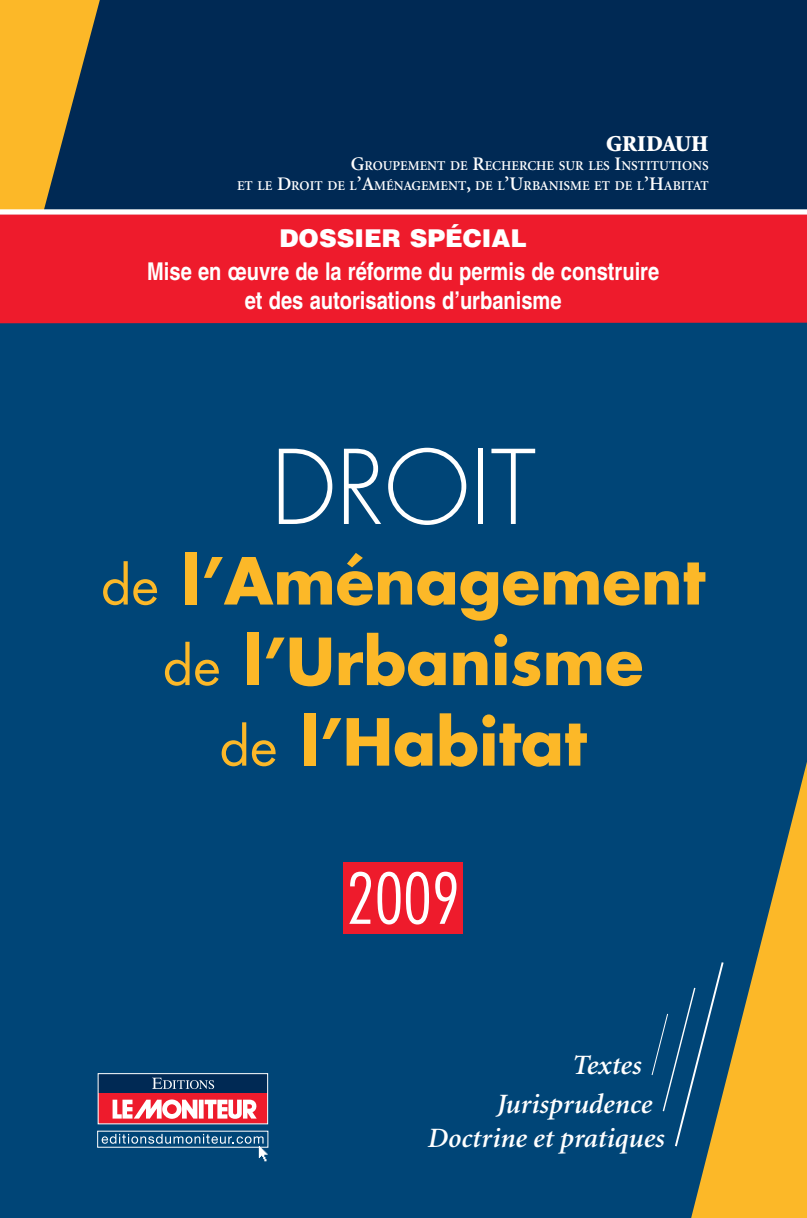
<style>
.page{position:relative;width:807px;height:1218px;background:#fff}
.page>*{position:absolute;margin:0;border:0;box-sizing:border-box;transform-origin:0 0}
.t1{font:300 99.75px "Futura";color:#fff}
.t2{font:300 condensed 68.25px "Futura";color:#fff}
.t3{font:700 63px/80.5px "Futura";color:#fcb828;text-align:center}
.t4{font:italic 600 28px/39.4px "Minion";color:#fff}
.t5{font:700 condensed 24.5px/29.4px "Helvetica";color:#fff;text-align:center}
.t6{font:900 24.5px "Helvetica";color:#fff}
.t7{font:900 22.75px "Minion";color:#fff}
.t8{font:600 13.47px/19.2px "Minion";color:#fff;text-align:right}
.s1{font-size:19.25px}
.s2{font-weight:400;font-size:52.5px}
</style>
<div class="page">
<div style="left:0;top:0;width:806px;height:1217px;background:#004577"></div>
<div style="left:0;top:0;width:806px;height:214px;background:#002954"></div>
<svg style="left:0;top:0;width:100px;height:209px"></svg>
<svg style="left:651px;top:1013px;width:26px;height:134px"></svg>
<svg style="left:677px;top:766px;width:129px;height:451px"></svg>
<div style="left:343px;top:861px;width:119px;height:72px;background:#ee1b2c"></div>
<div style="left:0;top:214px;width:806px;height:109px;background:#ee1b2c"></div>
<div style="left:98px;top:1073px;width:169px;height:19px;background:linear-gradient(to right,#002954,#002954)"></div>
<svg style="left:100px;top:1077px;width:166px;height:45px;background:#a35a70"></svg>
<svg style="left:102px;top:1133px;width:165px;height:27px"></svg>
<div style="left:98px;top:1072px;width:170px;height:52px;border:1px solid #fff"></div>
<div style="left:0;top:209px;width:806px;height:5px;background:#fff"></div>
<h3 class="t7" style="left:606px;top:132px;width:104px">GRIDAUH</h3>
<p class="t8" style="left:237px;top:157px;width:473px"><span class="s1">G</span>ROUPEMENT DE <span class="s1">R</span>ECHERCHE SUR LES <span class="s1">I</span>NSTITUTIONS<br>ET LE <span class="s1">D</span>ROIT DE L<span class="s1">’A</span>MÉNAGEMENT<span class="s1">,</span> DE L<span class="s1">’U</span>RBANISME ET DE L<span class="s1">’H</span>ABITAT</p>
<h3 class="t6" style="left:279px;top:222px;width:249px">DOSSIER SPÉCIAL</h3>
<h3 class="t5" style="left:147px;top:256px;width:513px">Mise en œuvre de la réforme du permis de construire et des autorisations d’urbanisme</h3>
<h1 class="t1" style="left:270px;top:423px;width:266px">DROIT</h1>
<h3 class="t3" style="left:101px;top:538px;width:605px"><span class="s2">de</span> l’Aménagement <span class="s2">de</span> l’Urbanisme<br><span class="s2">de</span> l’Habitat</h3>
<h2 class="t2" style="left:346px;top:855px;width:115px">2009</h2>
<h3 class="t4" style="left:496px;top:1045px;width:157px;text-indent:75px">Textes<br>Jurisprudence</h3>
<h3 class="t4" style="left:427px;top:1119px;width:238px">Doctrine et pratiques</h3>
</div>
